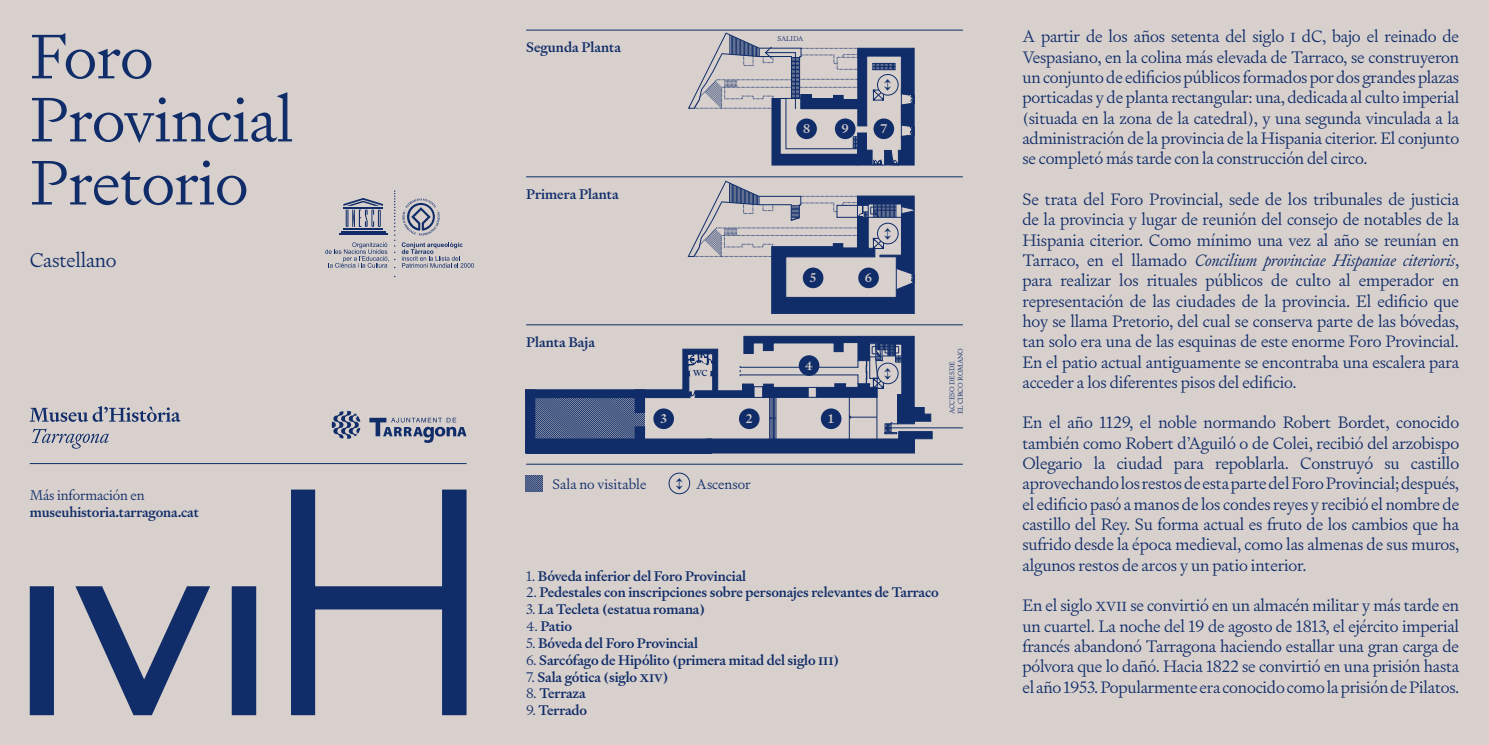
<style>
.page{position:relative;width:1489px;height:745px;background:#fff}
.page>*{position:absolute;margin:0;border:0;box-sizing:border-box;transform-origin:0 0}
.t1{font:300 63px/63px "Signifier";letter-spacing:-.015em;color:#102d69}
.t2{font:300 20.12px "Signifier";letter-spacing:-.01em;color:#102d69}
.t3{font:300 16.62px/20.3px "Signifier";letter-spacing:-.015em;color:#102d69;text-align:justify}
.t4{font:500 14px "Signifier";letter-spacing:-.01em;color:#102d69}
.t5{font:300 14px "Signifier";color:#102d69}
.t6{font:500 12.78px "Signifier";color:#d8d0cd}
.t7{font:500 12.78px "Signifier";color:#102d69}
.t8{font:500 8.75px "Signifier";color:#102d69}
.t9{font:300 7px/8.4px "Signifier";letter-spacing:-.015em;color:#102d69}
.s1{font-weight:300}
.s2{font-style:italic}
</style>
<div class="page">
<div style="left:0;top:0;width:1488px;height:744px;background:#d8d0cd"></div>
<svg style="left:688px;top:181px;width:226px;height:132px"></svg>
<svg style="left:402px;top:198px;width:38px;height:37px"></svg>
<svg style="left:402px;top:242px;width:72px;height:25px"></svg>
<svg style="left:325px;top:190px;width:70px;height:78px"></svg>
<hr style="left:30px;top:463px;width:436px;height:1px;background:#102d69">
<svg style="left:32px;top:428px;width:77px;height:20px"></svg>
<svg style="left:30px;top:406px;width:150px;height:16px"></svg>
<svg style="left:30px;top:489px;width:436px;height:225px"></svg>
<svg style="left:369px;top:417px;width:97px;height:25px"></svg>
<svg style="left:332px;top:411px;width:28px;height:27px"></svg>
<hr style="left:526px;top:324px;width:436px;height:1px;background:#102d69">
<hr style="left:526px;top:463px;width:436px;height:1px;background:#102d69">
<hr style="left:526px;top:176px;width:436px;height:1px;background:#102d69">
<div style="left:802px;top:267px;width:21px;height:21px;background:#102d69;border-radius:50%"></div>
<div style="left:858px;top:267px;width:20px;height:21px;background:#102d69;border-radius:50%"></div>
<div style="left:877px;top:223px;width:21px;height:21px;background:#d8d0cd;border-radius:50%"></div>
<div style="left:877px;top:223px;width:21px;height:21px;border:1px solid #102d69;border-radius:50%"></div>
<div style="left:668px;top:472px;width:22px;height:21px;border:1px solid #102d69;border-radius:50%"></div>
<hr style="left:526px;top:30px;width:436px;height:1px;background:#102d69">
<hr style="left:886px;top:427px;width:76px;height:1px;background:#102d69">
<svg style="left:526px;top:336px;width:406px;height:117px"></svg>
<svg style="left:688px;top:33px;width:226px;height:133px"></svg>
<div style="left:690px;top:362px;width:20px;height:21px;background:#d8d0cd;border-radius:50%"></div>
<svg style="left:526px;top:475px;width:16px;height:16px"></svg>
<h1 class="t1" style="left:30px;top:25px;width:265px">Foro<br>Provincial<br>Pretorio</h1>
<p class="t2" style="left:30px;top:247px;width:88px">Castellano</p>
<p class="t5" style="left:30px;top:486px;width:116px">Más información en</p>
<p class="t4" style="left:30px;top:503px;width:171px">museuhistoria.tarragona.cat</p>
<p class="t4" style="left:526px;top:38px;width:96px">Segunda Planta</p>
<p class="t4" style="left:526px;top:185px;width:94px">Primera Planta</p>
<p class="t4" style="left:526px;top:333px;width:70px">Planta Baja</p>
<p class="t9" style="left:777px;top:35px;width:27px">SALIDA</p>
<p class="t7" style="left:883px;top:77px;width:10px">↕</p>
<p class="t6" style="left:803px;top:121px;width:9px">8</p>
<p class="t6" style="left:841px;top:121px;width:9px">9</p>
<p class="t6" style="left:880px;top:121px;width:8px">7</p>
<p class="t7" style="left:883px;top:225px;width:10px">↕</p>
<p class="t6" style="left:809px;top:270px;width:8px">5</p>
<p class="t6" style="left:864px;top:270px;width:9px">6</p>
<p class="t8" style="left:692px;top:367px;width:16px">WC</p>
<p class="t6" style="left:805px;top:357px;width:10px">4</p>
<p class="t6" style="left:660px;top:410px;width:8px">3</p>
<p class="t6" style="left:746px;top:410px;width:8px">2</p>
<p class="t6" style="left:828px;top:410px;width:7px">1</p>
<p class="t7" style="left:883px;top:365px;width:10px">↕</p>
<p class="t5" style="left:552px;top:475px;width:95px">Sala no visitable</p>
<p class="t5" style="left:696px;top:475px;width:56px">Ascensor</p>
<p class="t7" style="left:675px;top:475px;width:10px">↕</p>
<p class="t9" style="left:947px;top:414px;width:68px;rotate:-90deg">ACCESO DESDE<br>EL CIRCO ROMANO</p>
<p class="t4" style="left:526px;top:566px;width:221px"><span class="s1">1.</span> Bóveda inferior del Foro Provincial</p>
<p class="t4" style="left:526px;top:583px;width:414px"><span class="s1">2.</span> Pedestales con inscripciones sobre personajes relevantes de Tarraco</p>
<p class="t4" style="left:526px;top:600px;width:180px"><span class="s1">3.</span> La Tecleta (estatua romana)</p>
<p class="t4" style="left:526px;top:617px;width:47px"><span class="s1">4.</span> Patio</p>
<p class="t4" style="left:526px;top:634px;width:173px"><span class="s1">5.</span> Bóveda del Foro Provincial</p>
<p class="t4" style="left:526px;top:650px;width:314px"><span class="s1">6.</span> Sarcófago de Hipólito (primera mitad del siglo iii)</p>
<p class="t4" style="left:526px;top:667px;width:144px"><span class="s1">7.</span> Sala gótica (siglo xiv)</p>
<p class="t4" style="left:526px;top:684px;width:61px"><span class="s1">8.</span> Terraza</p>
<p class="t4" style="left:526px;top:701px;width:63px"><span class="s1">9.</span> Terrado</p>
<p class="t3" style="left:1022px;top:26px;width:438px">A partir de los años setenta del siglo i dC, bajo el reinado de Vespasiano, en la colina más elevada de Tarraco, se construyeron un conjunto de edificios públicos formados por dos grandes plazas porticadas y de planta rectangular: una, dedicada al culto imperial (situada en la zona de la catedral), y una segunda vinculada a la administración de la provincia de la Hispania citerior. El conjunto se completó más tarde con la construcción del circo.</p>
<p class="t3" style="left:1022px;top:189px;width:438px">Se trata del Foro Provincial, sede de los tribunales de justicia de la provincia y lugar de reunión del consejo de notables de la Hispania citerior. Como mínimo una vez al año se reunían en Tarraco, en el llamado <span class="s2">Concilium provinciae Hispaniae citerioris</span>, para realizar los rituales públicos de culto al emperador en representación de las ciudades de la provincia. El edificio que hoy se llama Pretorio, del cual se conserva parte de las bóvedas, tan solo era una de las esquinas de este enorme Foro Provincial.<br>En el patio actual antiguamente se encontraba una escalera para acceder a los diferentes pisos del edificio.</p>
<p class="t3" style="left:1022px;top:412px;width:438px">En el año 1129, el noble normando Robert Bordet, conocido también como Robert d’Aguiló o de Colei, recibió del arzobispo Olegario la ciudad para repoblarla. Construyó su castillo aprovechando los restos de esta parte del Foro Provincial; después, el edificio pasó a manos de los condes reyes y recibió el nombre de castillo del Rey. Su forma actual es fruto de los cambios que ha sufrido desde la época medieval, como las almenas de sus muros, algunos restos de arcos y un patio interior.</p>
<p class="t3" style="left:1022px;top:595px;width:438px">En el siglo xvii se convirtió en un almacén militar y más tarde en un cuartel. La noche del 19 de agosto de 1813, el ejército imperial francés abandonó Tarragona haciendo estallar una gran carga de pólvora que lo dañó. Hacia 1822 se convirtió en una prisión hasta el año 1953. Popularmente era conocido como la prisión de Pilatos.</p>
</div>
